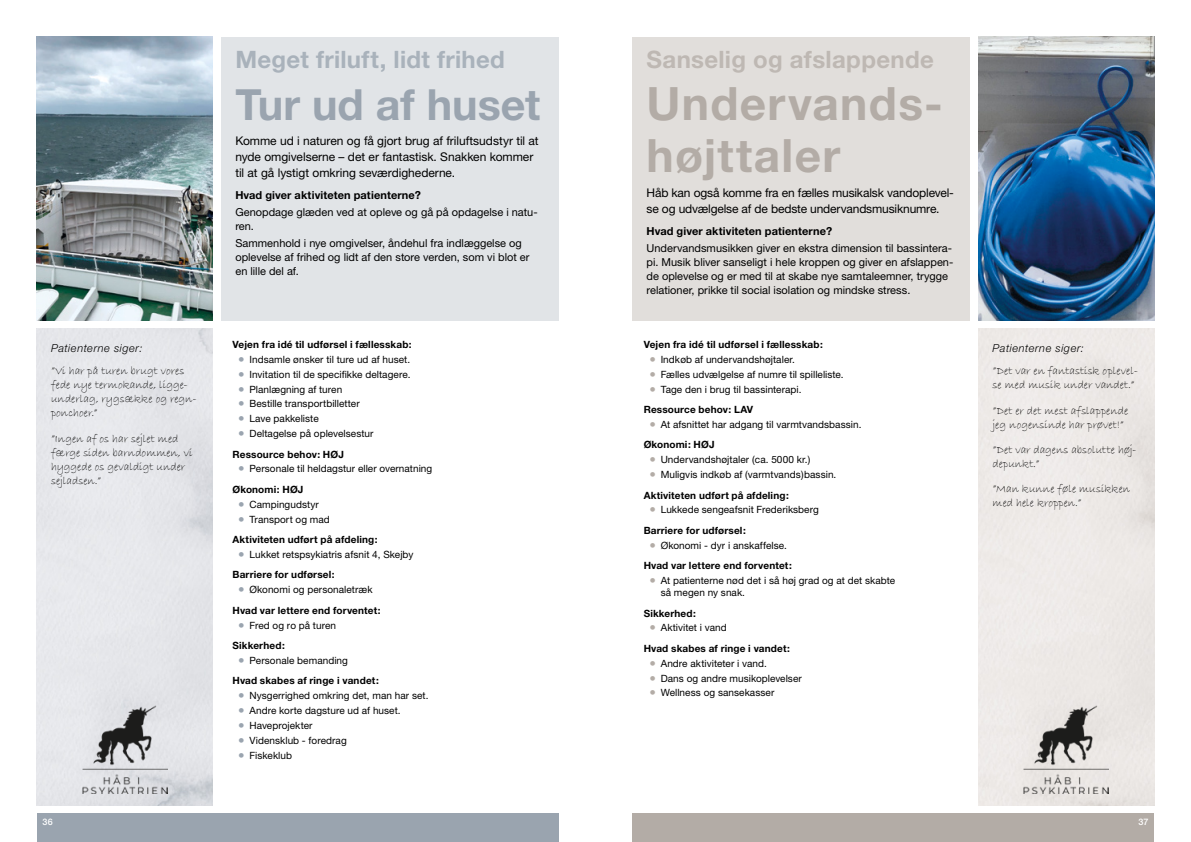
<style>
.page{position:relative;width:1191px;height:842px;background:#fff}
.page>*{position:absolute;margin:0;border:0;box-sizing:border-box;transform-origin:0 0}
.OVERSKRIFT_stor{font:700 46px/52px "Helvetica Neue LT Std";letter-spacing:.03em;color:#b3aca6}
.OVERSKRIFT_stor-2{font:700 43px "Helvetica Neue LT Std";color:#9aa4af}
.Overskrift_lille{font:700 24px "Helvetica Neue LT Std";letter-spacing:.015em;color:#a9b2bb}
.Overskrift_lille-2{font:700 24px "Helvetica Neue LT Std";letter-spacing:.015em;color:#beb8b3}
.Headliner{font:12px/16px "Helvetica Neue";letter-spacing:-.005em;color:#000}
.t1{font:11.6px/14px "Bradley Hand ITC";color:#000}
.Top_Afsnit{font:11px/14px "Helvetica Neue";color:#000}
.Top_Afsnit-2{font:700 11px "Helvetica Neue";letter-spacing:.01em;color:#000}
.t2{font:italic 300 11px "Helvetica Neue";letter-spacing:.05em;color:#000}
.Brød_m_indryk_-_prik{font:10px/12px "Helvetica Neue";letter-spacing:.005em;color:#000}
.Fed_brød{font:700 10px "Helvetica Neue";letter-spacing:.015em;color:#000}
.t3{font:500 9px "Helvetica Neue";color:#fff}
.s1{font-size:13px;color:#9aa4af}
.s2{font-size:13px;color:#b3aca6}
</style>
<div class="page">
<div style="left:632px;top:37px;width:337px;height:283px;background:#e1dedb"></div>
<div style="left:978px;top:329px;width:176px;height:476px;background:#ede9e7"></div>
<div style="left:632px;top:814px;width:522px;height:28px;background:#b3aca6"></div>
<img style="left:1023px;top:705px;width:85px;height:88px">
<div style="left:221px;top:37px;width:337px;height:283px;background:#e1e4e7"></div>
<div style="left:37px;top:329px;width:176px;height:476px;background:#e6e7eb"></div>
<div style="left:37px;top:814px;width:521px;height:28px;background:#9aa4af"></div>
<img style="left:82px;top:705px;width:85px;height:88px">
<img style="left:37px;top:37px;width:176px;height:283px">
<img style="left:978px;top:37px;width:176px;height:283px">
<p class="t2" style="left:51px;top:341px;width:93px">Patienterne siger:</p>
<p class="t1" style="left:51px;top:364px;width:147px">”Vi har på turen brugt vores fede nye termokande, ligge&shy;underlag, rygsække og regn&shy;ponchoer.”</p>
<p class="t1" style="left:51px;top:431px;width:143px">”Ingen af os har sejlet med færge siden barndommen, vi hyggede os gevaldigt under sejladsen.”</p>
<p class="Overskrift_lille" style="left:235px;top:45px;width:271px">Meget friluft, lidt frihed</p>
<p class="OVERSKRIFT_stor-2" style="left:235px;top:78px;width:306px">Tur ud af huset</p>
<p class="Headliner" style="left:235px;top:132px;width:305px">Komme ud i naturen og få gjort brug af friluftsudstyr til at nyde omgivelserne – det er fantastisk. Snakken kommer til at gå lystigt omkring seværdighederne.</p>
<p class="Top_Afsnit-2" style="left:235px;top:188px;width:187px">Hvad giver aktiviteten patienterne?</p>
<p class="Top_Afsnit" style="left:235px;top:205px;width:304px">Genopdage glæden ved at opleve og gå på opdagelse i natu&shy;ren.</p>
<p class="Top_Afsnit" style="left:235px;top:236px;width:296px">Sammenhold i nye omgivelser, åndehul fra indlæggelse og oplevelse af frihed og lidt af den store verden, som vi blot er en lille del af.</p>
<p class="Fed_brød" style="left:232px;top:338px;width:181px">Vejen fra idé til udførsel i fællesskab:</p>
<p class="Brød_m_indryk_-_prik" style="left:238px;top:353px;width:173px"><span class="s1">•</span> Indsamle ønsker til ture ud af huset.</p>
<p class="Brød_m_indryk_-_prik" style="left:238px;top:368px;width:174px"><span class="s1">•</span> Invitation til de specifikke deltagere.</p>
<p class="Brød_m_indryk_-_prik" style="left:238px;top:383px;width:106px"><span class="s1">•</span> Planlægning af turen</p>
<p class="Brød_m_indryk_-_prik" style="left:238px;top:398px;width:123px"><span class="s1">•</span> Bestille transportbilletter</p>
<p class="Brød_m_indryk_-_prik" style="left:238px;top:412px;width:82px"><span class="s1">•</span> Lave pakkeliste</p>
<p class="Brød_m_indryk_-_prik" style="left:238px;top:427px;width:137px"><span class="s1">•</span> Deltagelse på oplevelsestur</p>
<p class="Fed_brød" style="left:232px;top:448px;width:113px">Ressource behov: HØJ</p>
<p class="Brød_m_indryk_-_prik" style="left:238px;top:463px;width:196px"><span class="s1">•</span> Personale til heldagstur eller overnatning</p>
<p class="Fed_brød" style="left:232px;top:483px;width:73px">Økonomi: HØJ</p>
<p class="Brød_m_indryk_-_prik" style="left:238px;top:498px;width:82px"><span class="s1">•</span> Campingudstyr</p>
<p class="Brød_m_indryk_-_prik" style="left:238px;top:513px;width:93px"><span class="s1">•</span> Transport og mad</p>
<p class="Fed_brød" style="left:232px;top:533px;width:147px">Aktiviteten udført på afdeling:</p>
<p class="Brød_m_indryk_-_prik" style="left:238px;top:548px;width:177px"><span class="s1">•</span> Lukket retspsykiatris afsnit 4, Skejby</p>
<p class="Fed_brød" style="left:232px;top:569px;width:104px">Barriere for udførsel:</p>
<p class="Brød_m_indryk_-_prik" style="left:238px;top:583px;width:136px"><span class="s1">•</span> Økonomi og personaletræk</p>
<p class="Fed_brød" style="left:232px;top:604px;width:150px">Hvad var lettere end forventet:</p>
<p class="Brød_m_indryk_-_prik" style="left:238px;top:619px;width:99px"><span class="s1">•</span> Fred og ro på turen</p>
<p class="Fed_brød" style="left:232px;top:639px;width:54px">Sikkerhed:</p>
<p class="Brød_m_indryk_-_prik" style="left:238px;top:654px;width:111px"><span class="s1">•</span> Personale bemanding</p>
<p class="Fed_brød" style="left:232px;top:675px;width:148px">Hvad skabes af ringe i vandet:</p>
<p class="Brød_m_indryk_-_prik" style="left:238px;top:690px;width:192px"><span class="s1">•</span> Nysgerrighed omkring det, man har set.</p>
<p class="Brød_m_indryk_-_prik" style="left:238px;top:704px;width:164px"><span class="s1">•</span> Andre korte dagsture ud af huset.</p>
<p class="Brød_m_indryk_-_prik" style="left:238px;top:719px;width:76px"><span class="s1">•</span> Haveprojekter</p>
<p class="Brød_m_indryk_-_prik" style="left:238px;top:734px;width:110px"><span class="s1">•</span> Vidensklub - foredrag</p>
<p class="Brød_m_indryk_-_prik" style="left:238px;top:749px;width:55px"><span class="s1">•</span> Fiskeklub</p>
<p class="Overskrift_lille-2" style="left:646px;top:45px;width:289px">Sanselig og afslappende</p>
<p class="OVERSKRIFT_stor" style="left:646px;top:77px;width:298px">Undervands&shy;højttaler</p>
<p class="Headliner" style="left:646px;top:184px;width:309px">Håb kan også komme fra en fælles musikalsk vandoplevel&shy;se og udvælgelse af de bedste undervandsmusiknumre.</p>
<p class="Top_Afsnit-2" style="left:646px;top:224px;width:187px">Hvad giver aktiviteten patienterne?</p>
<p class="Top_Afsnit" style="left:646px;top:241px;width:308px">Undervandsmusikken giver en ekstra dimension til bassintera&shy;pi. Musik bliver sanseligt i hele kroppen og giver en afslappen&shy;de oplevelse og er med til at skabe nye samtaleemner, trygge relationer, prikke til social isolation og mindske stress.</p>
<p class="Fed_brød" style="left:643px;top:338px;width:181px">Vejen fra idé til udførsel i fællesskab:</p>
<p class="Brød_m_indryk_-_prik" style="left:649px;top:353px;width:147px"><span class="s2">•</span> Indkøb af undervandshøjtaler.</p>
<p class="Brød_m_indryk_-_prik" style="left:649px;top:368px;width:196px"><span class="s2">•</span> Fælles udvælgelse af numre til spilleliste.</p>
<p class="Brød_m_indryk_-_prik" style="left:649px;top:383px;width:154px"><span class="s2">•</span> Tage den i brug til bassinterapi.</p>
<p class="Fed_brød" style="left:643px;top:403px;width:111px">Ressource behov: LAV</p>
<p class="Brød_m_indryk_-_prik" style="left:649px;top:418px;width:214px"><span class="s2">•</span> At afsnittet har adgang til varmtvandsbassin.</p>
<p class="Fed_brød" style="left:643px;top:439px;width:73px">Økonomi: HØJ</p>
<p class="Brød_m_indryk_-_prik" style="left:649px;top:453px;width:163px"><span class="s2">•</span> Undervandshøjtaler (ca. 5000 kr.)</p>
<p class="Brød_m_indryk_-_prik" style="left:649px;top:468px;width:188px"><span class="s2">•</span> Muligvis indkøb af (varmtvands)bassin.</p>
<p class="Fed_brød" style="left:643px;top:489px;width:147px">Aktiviteten udført på afdeling:</p>
<p class="Brød_m_indryk_-_prik" style="left:649px;top:504px;width:171px"><span class="s2">•</span> Lukkede sengeafsnit Frederiksberg</p>
<p class="Fed_brød" style="left:643px;top:524px;width:104px">Barriere for udførsel:</p>
<p class="Brød_m_indryk_-_prik" style="left:649px;top:539px;width:139px"><span class="s2">•</span> Økonomi - dyr i anskaffelse.</p>
<p class="Fed_brød" style="left:643px;top:559px;width:150px">Hvad var lettere end forventet:</p>
<p class="Brød_m_indryk_-_prik" style="left:660px;top:574px;width:236px;text-indent:-11px"><span class="s2">•</span> At patienterne nød det i så høj grad og at det skabte så megen ny snak.</p>
<p class="Fed_brød" style="left:643px;top:607px;width:54px">Sikkerhed:</p>
<p class="Brød_m_indryk_-_prik" style="left:649px;top:622px;width:79px"><span class="s2">•</span> Aktivitet i vand</p>
<p class="Fed_brød" style="left:643px;top:642px;width:148px">Hvad skabes af ringe i vandet:</p>
<p class="Brød_m_indryk_-_prik" style="left:649px;top:657px;width:119px"><span class="s2">•</span> Andre aktiviteter i vand.</p>
<p class="Brød_m_indryk_-_prik" style="left:649px;top:672px;width:154px"><span class="s2">•</span> Dans og andre musikoplevelser</p>
<p class="Brød_m_indryk_-_prik" style="left:649px;top:687px;width:127px"><span class="s2">•</span> Wellness og sansekasser</p>
<p class="t2" style="left:992px;top:341px;width:93px">Patienterne siger:</p>
<p class="t1" style="left:992px;top:364px;width:147px">”Det var en fantastisk oplevel&shy;se med musik under vandet.”</p>
<p class="t1" style="left:992px;top:403px;width:137px">”Det er det mest afslappende jeg nogensinde har prøvet!”</p>
<p class="t1" style="left:992px;top:443px;width:145px">”Det var dagens absolutte høj&shy;depunkt.”</p>
<p class="t1" style="left:992px;top:482px;width:139px">”Man kunne føle musikken med hele kroppen.”</p>
<p class="t3" style="left:43px;top:816px;width:12px">36</p>
<p class="t3" style="left:1138px;top:816px;width:11px">37</p>
</div>
